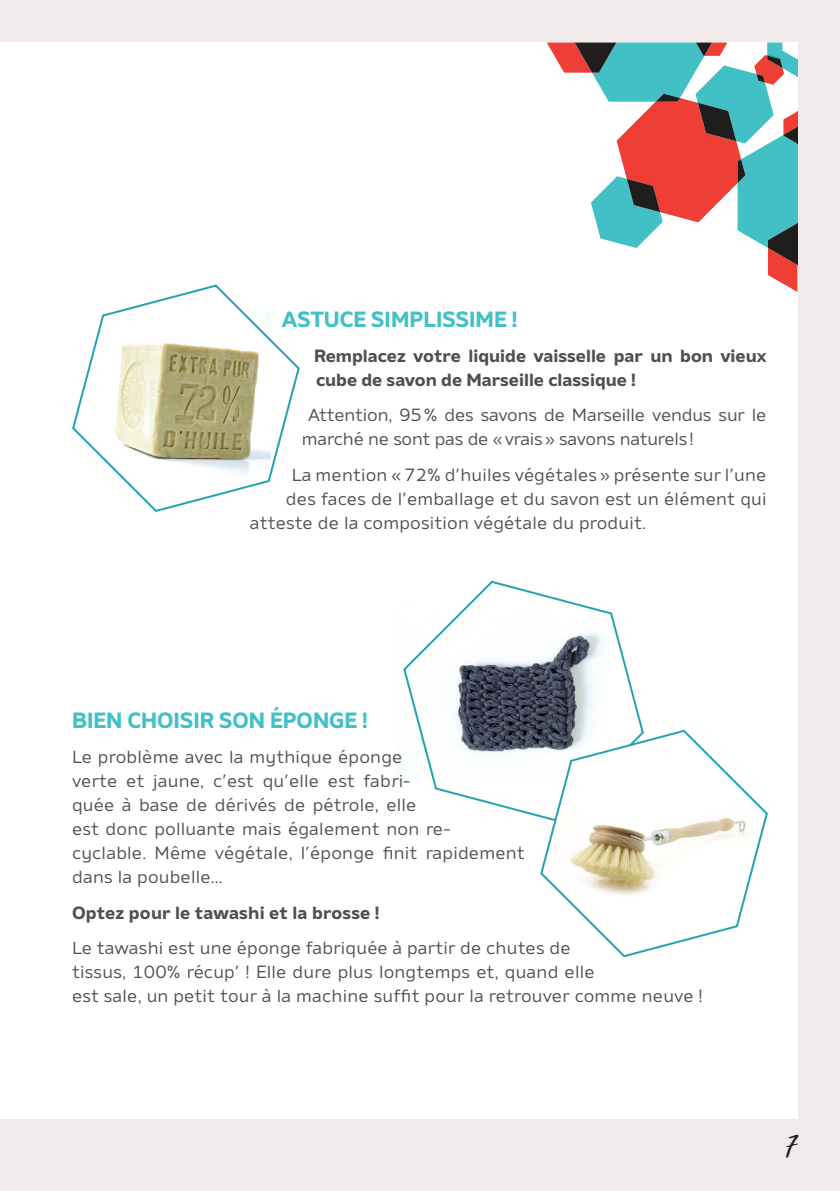
<style>
.page{position:relative;width:840px;height:1191px;background:#fff}
.page>*{position:absolute;margin:0;border:0;box-sizing:border-box;transform-origin:0 0}
.t1{font:36px "October Storm";color:#231f20}
.t2{font:700 22px "Amino";color:#41c1c6}
.t3{font:17.6px/24px "Amino";letter-spacing:.01em;color:#4d4f51}
.t4{font:700 17.6px/24px "Amino";color:#4d4f51}
.t5{font:17.6px/24px "Amino";letter-spacing:-.01em;color:#4d4f51}
</style>
<div class="page">
<div style="left:0;top:0;width:839px;height:1191px;background:#f0eaea"></div>
<div style="left:0;top:43px;width:797px;height:1076px;background:#fff"></div>
<svg style="left:547px;top:43px;width:250px;height:249px"></svg>
<svg style="left:72px;top:284px;width:228px;height:228px"></svg>
<img style="left:91px;top:312px;width:179px;height:165px">
<svg style="left:433px;top:580px;width:210px;height:237px"></svg>
<svg style="left:538px;top:728px;width:230px;height:230px"></svg>
<img style="left:546px;top:779px;width:205px;height:136px">
<img style="left:403px;top:597px;width:237px;height:185px">
<p class="t2" style="left:282px;top:305px;width:237px">ASTUCE SIMPLISSIME !</p>
<p class="t4" style="left:314px;top:343px;width:453px">Remplacez votre liquide vaisselle par un bon vieux cube de savon de Marseille classique !</p>
<p class="t5" style="left:302px;top:403px;width:466px;text-indent:6px">Attention, 95% des savons de Marseille vendus sur le marché ne sont pas de «vrais» savons naturels!</p>
<p class="t3" style="left:292px;top:462px;width:476px">La mention «72% d’huiles végétales » présente sur l’une</p>
<p class="t3" style="left:286px;top:486px;width:482px">des faces de l’emballage et du savon est un élément qui</p>
<p class="t3" style="left:250px;top:510px;width:397px">atteste de la composition végétale du produit.</p>
<p class="t2" style="left:72px;top:706px;width:297px">BIEN CHOISIR SON ÉPONGE !</p>
<p class="t3" style="left:72px;top:744px;width:454px">Le problème avec la mythique éponge<br>verte et jaune, c’est qu’elle est fabri-<br>quée à base de dérivés de pétrole, elle<br>est donc polluante mais également non re&shy;cyclable. Même végétale, l’éponge finit rapidement dans la poubelle…</p>
<p class="t4" style="left:72px;top:900px;width:309px">Optez pour le tawashi et la brosse !</p>
<p class="t3" style="left:72px;top:935px;width:632px">Le tawashi est une éponge fabriquée à partir de chutes de<br>tissus, 100% récup’ ! Elle dure plus longtemps et, quand elle<br>est sale, un petit tour à la machine suffit pour la retrouver comme neuve !</p>
<h1 class="t1" style="left:786px;top:1127px;width:12px">7</h1>
</div>
